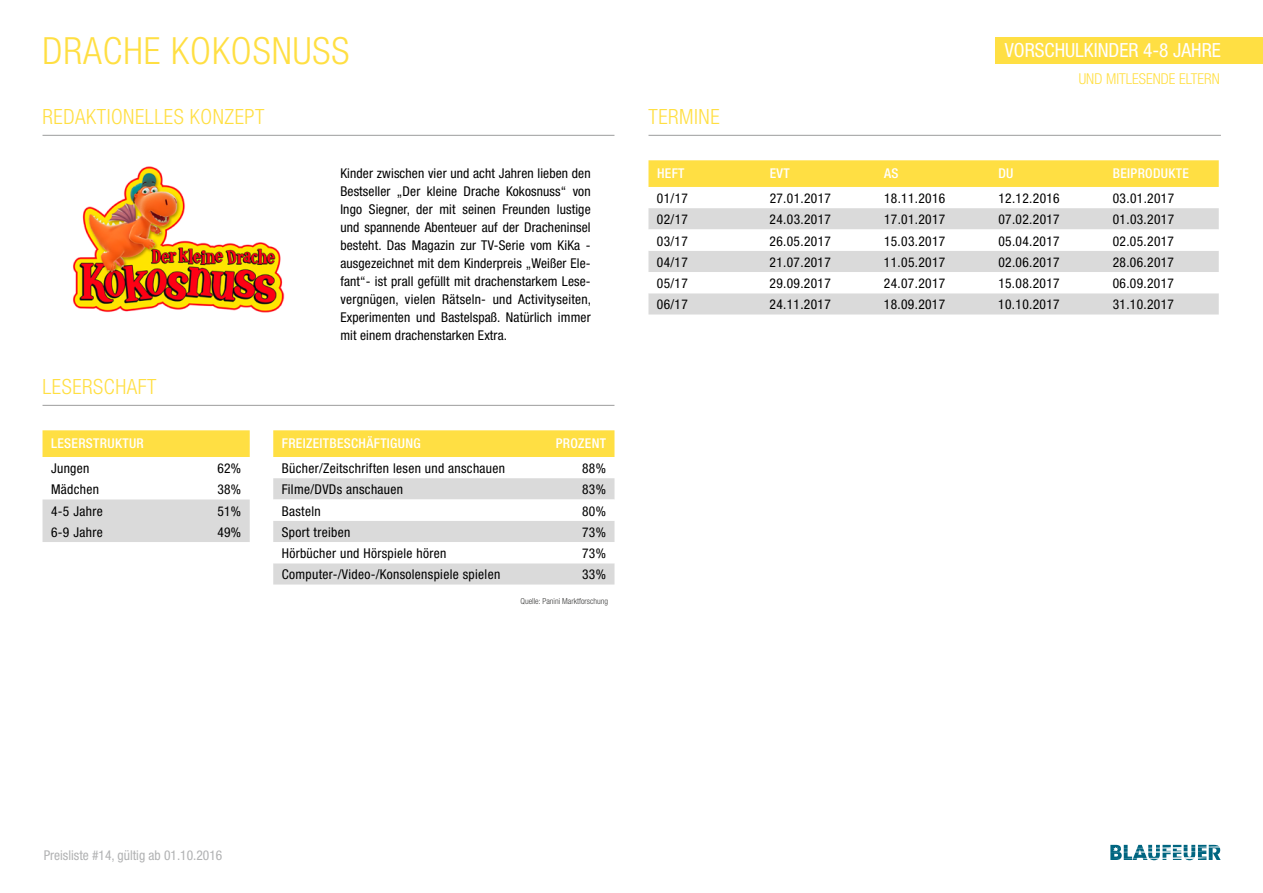
<style>
.page{position:relative;width:1263px;height:893px;background:#fff}
.page>*{position:absolute;margin:0;border:0;box-sizing:border-box;transform-origin:0 0}
.t1{font:300 condensed 37.5px "Helvetica Neue LT Std";letter-spacing:.025em;color:#ffdf43}
.t2{font:300 condensed 21px "Helvetica Neue LT Std";letter-spacing:.025em;color:#ffdf43}
.t3{font:condensed 19.5px "Helvetica Neue LT Std";color:#fff}
.t4{font:300 condensed 15px "Helvetica Neue LT Std";color:#ffdf43}
.t5{font:condensed 13.5px/18px "Helvetica Neue LT Std";letter-spacing:.025em;color:#000;text-align:justify}
.t6{font:500 condensed 13.5px "Helvetica Neue LT Std";letter-spacing:.025em;color:#fff}
.t7{font:condensed 13.5px "Helvetica Neue LT Std";color:#b1b2b3}
.t8{font:300 condensed 8.25px "Helvetica Neue LT Std";color:#3b3b3a}
</style>
<div class="page">
<hr style="left:648px;top:135px;width:573px;height:1px;background:#9c9d9d">
<hr style="left:43px;top:135px;width:571px;height:1px;background:#9c9d9d">
<div style="left:648px;top:160px;width:571px;height:27px;background:#ffdf43"></div>
<div style="left:648px;top:208px;width:571px;height:107px;background:#dadada"></div>
<svg style="left:648px;top:229px;width:571px;height:64px"></svg>
<svg style="left:1110px;top:844px;width:106px;height:17px"></svg>
<svg style="left:1110px;top:845px;width:111px;height:15px"></svg>
<div style="left:995px;top:37px;width:268px;height:27px;background:#ffdf43"></div>
<div style="left:43px;top:430px;width:207px;height:27px;background:#ffdf43"></div>
<div style="left:43px;top:499px;width:207px;height:43px;background:#dadada"></div>
<div style="left:273px;top:430px;width:341px;height:27px;background:#ffdf43"></div>
<svg style="left:273px;top:478px;width:341px;height:107px"></svg>
<img style="left:73px;top:166px;width:212px;height:147px">
<hr style="left:43px;top:405px;width:571px;height:1px;background:#9c9d9d">
<h1 class="t1" style="left:43px;top:29px;width:308px">DRACHE KOKOSNUSS</h1>
<h3 class="t3" style="left:1005px;top:39px;width:31px">Vorschul</h3>
<h3 class="t3" style="left:1084px;top:39px;width:36px">Kinder</h3>
<h3 class="t3" style="left:1143px;top:39px;width:59px">4-8 Jahre</h3>
<p class="t4" style="left:1079px;top:70px;width:143px">UND MITLESENDE ELTERN</p>
<h2 class="t2" style="left:43px;top:105px;width:223px">REDAKTIONELLES KONZEPT</h2>
<h2 class="t2" style="left:648px;top:105px;width:73px">TERMINE</h2>
<h2 class="t2" style="left:43px;top:375px;width:116px">LESERSCHAFT</h2>
<p class="t6" style="left:51px;top:436px;width:94px">LESERSTRUKTUR</p>
<p class="t5" style="left:51px;top:459px;width:40px">Jungen</p>
<p class="t5" style="left:217px;top:459px;width:25px">62%</p>
<p class="t5" style="left:51px;top:480px;width:50px">Mädchen</p>
<p class="t5" style="left:217px;top:480px;width:25px">38%</p>
<p class="t5" style="left:51px;top:502px;width:53px">4-5 Jahre</p>
<p class="t5" style="left:217px;top:502px;width:25px">51%</p>
<p class="t5" style="left:51px;top:523px;width:53px">6-9 Jahre</p>
<p class="t5" style="left:217px;top:523px;width:25px">49%</p>
<p class="t5" style="left:340px;top:164px;width:252px">Kinder zwischen vier und acht Jahren lieben den Bestseller „Der kleine Drache Kokosnuss“ von Ingo Siegner, der mit seinen Freunden lustige und spannende Abenteuer auf der Dracheninsel besteht. Das Magazin zur TV-Serie vom KiKa - ausgezeichnet mit dem Kinderpreis „Weißer Ele&shy;fant“- ist prall gefüllt mit drachenstarkem Lese&shy;vergnügen, vielen Rätseln- und Activityseiten, Experimenten und Bastelspaß. Natürlich immer mit einem drachenstarken Extra.</p>
<p class="t6" style="left:282px;top:436px;width:140px">FREIZEITBESCHÄFTIGUNG</p>
<p class="t6" style="left:556px;top:436px;width:52px">PROZENT</p>
<p class="t5" style="left:282px;top:459px;width:225px">Bücher/Zeitschriften lesen und anschauen</p>
<p class="t5" style="left:582px;top:459px;width:25px">88%</p>
<p class="t5" style="left:282px;top:480px;width:123px">Filme/DVDs anschauen</p>
<p class="t5" style="left:582px;top:480px;width:25px">83%</p>
<p class="t5" style="left:282px;top:502px;width:41px">Basteln</p>
<p class="t5" style="left:582px;top:502px;width:25px">80%</p>
<p class="t5" style="left:282px;top:523px;width:70px">Sport treiben</p>
<p class="t5" style="left:582px;top:523px;width:25px">73%</p>
<p class="t5" style="left:282px;top:544px;width:166px">Hörbücher und Hörspiele hören</p>
<p class="t5" style="left:582px;top:544px;width:25px">73%</p>
<p class="t5" style="left:282px;top:565px;width:220px">Computer-/Video-/Konsolenspiele spielen</p>
<p class="t5" style="left:582px;top:565px;width:25px">33%</p>
<p class="t8" style="left:520px;top:596px;width:89px">QUELLE: PANINI MARKTFORSCHUNG</p>
<p class="t6" style="left:657px;top:166px;width:29px">HEFT</p>
<p class="t6" style="left:770px;top:166px;width:21px">EVT</p>
<p class="t6" style="left:884px;top:166px;width:16px">AS</p>
<p class="t6" style="left:998px;top:166px;width:17px">DU</p>
<p class="t6" style="left:1113px;top:166px;width:78px">BEIPRODUKTE</p>
<p class="t5" style="left:657px;top:189px;width:33px">01/17</p>
<p class="t5" style="left:770px;top:189px;width:63px">27.01.2017</p>
<p class="t5" style="left:884px;top:189px;width:63px">18.11.2016</p>
<p class="t5" style="left:998px;top:189px;width:63px">12.12.2016</p>
<p class="t5" style="left:1113px;top:189px;width:63px">03.01.2017</p>
<p class="t5" style="left:657px;top:210px;width:33px">02/17</p>
<p class="t5" style="left:770px;top:210px;width:63px">24.03.2017</p>
<p class="t5" style="left:884px;top:210px;width:63px">17.01.2017</p>
<p class="t5" style="left:998px;top:210px;width:63px">07.02.2017</p>
<p class="t5" style="left:1113px;top:210px;width:63px">01.03.2017</p>
<p class="t5" style="left:657px;top:232px;width:33px">03/17</p>
<p class="t5" style="left:770px;top:232px;width:63px">26.05.2017</p>
<p class="t5" style="left:884px;top:232px;width:63px">15.03.2017</p>
<p class="t5" style="left:998px;top:232px;width:63px">05.04.2017</p>
<p class="t5" style="left:1113px;top:232px;width:63px">02.05.2017</p>
<p class="t5" style="left:657px;top:253px;width:33px">04/17</p>
<p class="t5" style="left:769px;top:253px;width:63px">21.07.2017</p>
<p class="t5" style="left:884px;top:253px;width:63px">11.05.2017</p>
<p class="t5" style="left:998px;top:253px;width:63px">02.06.2017</p>
<p class="t5" style="left:1113px;top:253px;width:63px">28.06.2017</p>
<p class="t5" style="left:657px;top:274px;width:33px">05/17</p>
<p class="t5" style="left:769px;top:274px;width:63px">29.09.2017</p>
<p class="t5" style="left:884px;top:274px;width:63px">24.07.2017</p>
<p class="t5" style="left:998px;top:274px;width:63px">15.08.2017</p>
<p class="t5" style="left:1113px;top:274px;width:63px">06.09.2017</p>
<p class="t5" style="left:657px;top:295px;width:33px">06/17</p>
<p class="t5" style="left:769px;top:295px;width:63px">24.11.2017</p>
<p class="t5" style="left:884px;top:295px;width:63px">18.09.2017</p>
<p class="t5" style="left:998px;top:295px;width:63px">10.10.2017</p>
<p class="t5" style="left:1113px;top:295px;width:63px">31.10.2017</p>
<p class="t7" style="left:44px;top:848px;width:180px">Preisliste #14, gültig ab 01.10.2016</p>
</div>
